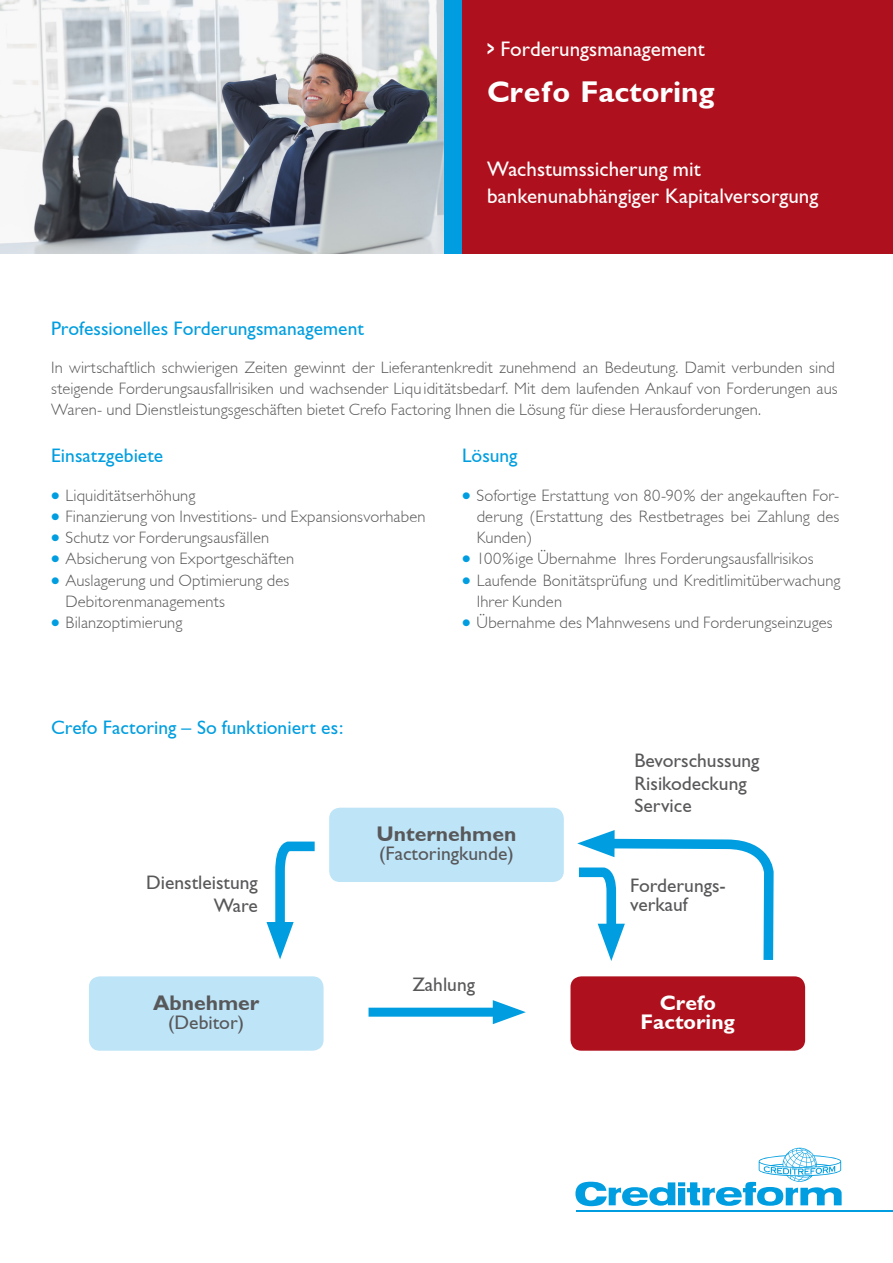
<style>
.page{position:relative;width:893px;height:1263px;background:#fff}
.page>*{position:absolute;margin:0;border:0;box-sizing:border-box;transform-origin:0 0}
.t1{font:700 30px "Gill Sans";color:#fff}
.t2{font:700 21.15px "Gill Sans";color:#58585a}
.t3{font:700 21.15px/19.2px "Gill Sans";color:#fff;text-align:center}
.t4{font:21px/27px "Gill Sans";color:#fff}
.t5{font:19.5px/22.5px "Gill Sans";color:#58585a}
.t6{font:19.5px "Gill Sans";color:#009ee0}
.t7{font:300 16.5px/21.3px "Gill Sans";letter-spacing:.01em;color:#58585a}
.s1{font-weight:700}
.s2{font-weight:700;font-size:24px;color:#009ee0}
</style>
<div class="page">
<img style="left:0;top:0;width:444px;height:254px">
<div style="left:456px;top:0;width:437px;height:254px;background:#ae111d"></div>
<hr style="left:577px;top:1210px;width:316px;height:2px;background:#009ee0">
<svg style="left:575px;top:1148px;width:267px;height:58px"></svg>
<div style="left:329px;top:808px;width:235px;height:74px;background:#bde4f7;border-radius:11px"></div>
<div style="left:89px;top:976px;width:235px;height:75px;background:#bde4f7;border-radius:11px"></div>
<div style="left:570px;top:976px;width:235px;height:75px;background:#ae111d;border-radius:11px"></div>
<svg style="left:266px;top:841px;width:49px;height:118px"></svg>
<svg style="left:577px;top:830px;width:197px;height:131px"></svg>
<div style="left:369px;top:1008px;width:138px;height:9px;background:#009ee0"></div>
<svg style="left:493px;top:1000px;width:33px;height:24px"></svg>
<div style="left:444px;top:0;width:17px;height:254px;background:#009ee0"></div>
<p class="t4" style="left:487px;top:35px;width:219px"><span class="s1">&gt;</span> Forderungsmanagement</p>
<p class="t1" style="left:487px;top:74px;width:229px">Crefo Factoring</p>
<p class="t6" style="left:51px;top:317px;width:314px">Professionelles Forderungsmanagement</p>
<p class="t4" style="left:487px;top:155px;width:333px">Wachstumssicherung mit bankenunabhängiger Kapitalversorgung</p>
<p class="t7" style="left:51px;top:357px;width:788px">In wirtschaftlich schwierigen Zeiten gewinnt der Lieferantenkredit zunehmend an Bedeutung. Damit verbunden sind steigende Forderungsausfallrisiken und wachsender Liqu iditätsbedarf. Mit dem laufenden Ankauf von Forderungen aus<br>Waren- und Dienstleistungsgeschäften bietet Crefo Factoring Ihnen die Lösung für diese Herausforderungen.</p>
<p class="t6" style="left:51px;top:445px;width:114px">Einsatzgebiete</p>
<p class="t7" style="left:51px;top:484px;width:146px"><span class="s2">•</span> Liquiditätserhöhung</p>
<p class="t7" style="left:51px;top:505px;width:376px"><span class="s2">•</span> Finanzierung von Investitions- und Expansionsvorhaben</p>
<p class="t7" style="left:51px;top:527px;width:220px"><span class="s2">•</span> Schutz vor Forderungsausfällen</p>
<p class="t7" style="left:51px;top:548px;width:245px"><span class="s2">•</span> Absicherung von Exportgeschäften</p>
<p class="t7" style="left:66px;top:569px;width:225px;text-indent:-15px"><span class="s2">•</span> Auslagerung und Optimierung des<br>Debitorenmanagements</p>
<p class="t7" style="left:51px;top:612px;width:133px"><span class="s2">•</span> Bilanzoptimierung</p>
<p class="t6" style="left:51px;top:716px;width:294px">Crefo Factoring – So funktioniert es:</p>
<p class="t6" style="left:462px;top:445px;width:57px">Lösung</p>
<p class="t7" style="left:477px;top:484px;width:364px;text-align:justify;text-indent:-15px"><span class="s2">•</span> Sofortige Erstattung von 80-90% der angekauften For&shy;derung (Erstattung des Restbetrages bei Zahlung des Kunden)</p>
<p class="t7" style="left:462px;top:548px;width:353px"><span class="s2">•</span> 100%ige Übernahme Ihres Forderungsausfallrisikos</p>
<p class="t7" style="left:477px;top:569px;width:365px;text-indent:-15px"><span class="s2">•</span> Laufende Bonitätsprüfung und Kreditlimitüberwachung<br>Ihrer Kunden</p>
<p class="t7" style="left:462px;top:612px;width:372px"><span class="s2">•</span> Übernahme des Mahnwesens und Forderungseinzuges</p>
<p class="t5" style="left:634px;top:749px;width:127px">Bevorschussung<br>Risikodeckung<br>Service</p>
<p class="t5" style="left:146px;top:871px;width:113px;text-align:right">Dienstleistung<br>Ware</p>
<p class="t2" style="left:153px;top:990px;width:108px">Abnehmer</p>
<p class="t5" style="left:168px;top:1011px;width:77px">(Debitor)</p>
<p class="t2" style="left:377px;top:821px;width:141px">Unternehmen</p>
<p class="t5" style="left:379px;top:842px;width:136px">(Factoringkunde)</p>
<p class="t5" style="left:412px;top:973px;width:64px">Zahlung</p>
<p class="t5" style="left:630px;top:875px;width:97px;line-height:19.5px">Forderungs&shy;verkauf</p>
<p class="t3" style="left:640px;top:993px;width:96px">Crefo<br>Factoring</p>
</div>
